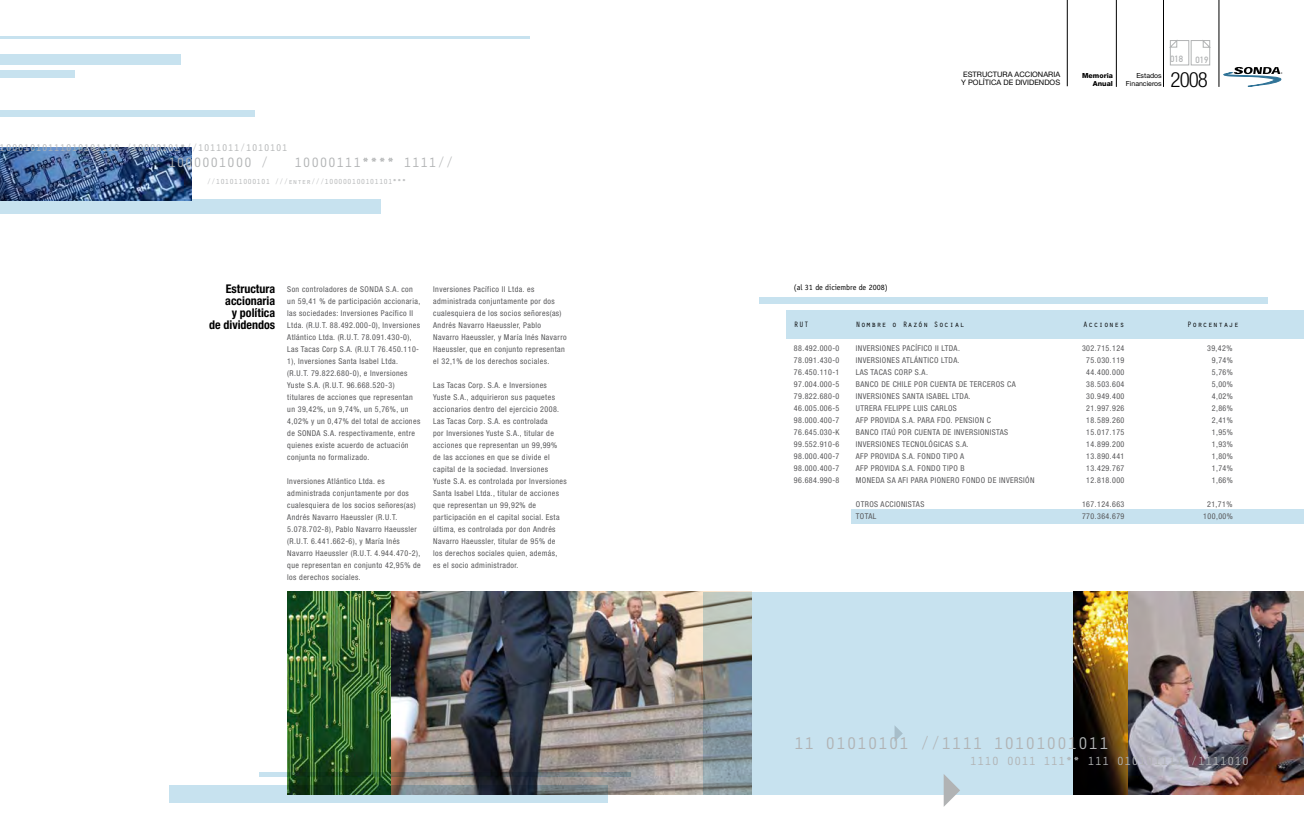
<style>
.page{position:relative;width:1304px;height:837px;background:#fff}
.page>*{position:absolute;margin:0;border:0;box-sizing:border-box;transform-origin:0 0}
.t1{font:300 condensed 21px "Helvetica Neue";color:#000}
.t2{font:17.5px "Orator";color:#b1b3b4}
.t3{font:14px "Orator";color:#b1b3b4}
.t4{font:12.2px "Orator";color:#b1b3b4}
.t5{font:700 condensed 12px/12px "Helvetica Neue";color:#000;text-align:right}
.t6{font:10px "Orator";color:#b1b3b4}
.t7{font:9px "DIN Mittelschrift";color:#b1b3b4}
.t8{font:condensed 8px/12px "Helvetica Neue";letter-spacing:.05em;color:#58585a}
.t9{font:8px "Orator";letter-spacing:.07em;color:#000}
.t10{font:8px "Officina Sans";color:#000}
.t11{font:7.6px "Orator";color:#b1b3b4}
.t12{font:7.5px/8px "Helvetica Neue LT Std";color:#000}
.t13{font:7px/8px "Helvetica Neue LT Std";color:#000;text-align:right}
.t14{font:800 7px/8px "Helvetica Neue LT Std";color:#000;text-align:right}
</style>
<div class="page">
<div style="left:1170px;top:40px;width:19px;height:25px;border:1px solid #b1b3b4"></div>
<div style="left:1191px;top:40px;width:19px;height:25px;border:1px solid #b1b3b4"></div>
<svg style="left:1203px;top:40px;width:7px;height:7px"></svg>
<svg style="left:1170px;top:40px;width:7px;height:7px"></svg>
<hr style="left:1163px;top:0;width:1px;height:87px;background:#000">
<hr style="left:1219px;top:0;width:1px;height:87px;background:#000">
<hr style="left:1116px;top:0;width:1px;height:87px;background:#000">
<hr style="left:1067px;top:0;width:1px;height:86px;background:#000">
<svg style="left:1218px;top:67px;width:65px;height:19px"></svg>
<img style="left:390px;top:591px;width:314px;height:203px">
<img style="left:1127px;top:591px;width:177px;height:203px">
<img style="left:1073px;top:591px;width:54px;height:203px">
<img style="left:287px;top:591px;width:103px;height:194px">
<svg style="left:704px;top:591px;width:47px;height:203px;background:#919d9f"></svg>
<div style="left:751px;top:591px;width:322px;height:203px;background:#c7e2ef"></div>
<svg style="left:944px;top:774px;width:16px;height:32px"></svg>
<svg style="left:895px;top:726px;width:8px;height:15px"></svg>
<div style="left:852px;top:509px;width:452px;height:14px;background:#c7e2ef"></div>
<div style="left:786px;top:310px;width:518px;height:28px;background:#c7e2ef"></div>
<div style="left:759px;top:297px;width:508px;height:6px;background:#c7e2ef"></div>
<img style="left:0;top:148px;width:191px;height:51px">
<div style="left:0;top:54px;width:180px;height:10px;background:#c7e2ef"></div>
<svg style="left:169px;top:785px;width:439px;height:17px;background:#8fa7ab"></svg>
<svg style="left:259px;top:772px;width:371px;height:4px"></svg>
<div style="left:0;top:199px;width:381px;height:14px;background:#c7e2ef"></div>
<div style="left:0;top:70px;width:75px;height:8px;background:#c7e2ef"></div>
<div style="left:0;top:110px;width:255px;height:7px;background:#c7e2ef"></div>
<hr style="left:0;top:36px;width:530px;height:3px;background:#c7e2ef">
<p class="t6" style="left:0;top:140px;width:290px">10001010111010101110 /10000101*//1011011/1010101</p>
<p class="t3" style="left:168px;top:152px;width:102px">1000001000 /</p>
<p class="t3" style="left:294px;top:152px;width:161px">10000111**** 1111//</p>
<p class="t11" style="left:207px;top:176px;width:201px">//101011000101 ///enter///100000100101101***</p>
<p class="t5" style="left:209px;top:282px;width:68px">Estructura accionaria<br>y política<br>de dividendos</p>
<p class="t8" style="left:287px;top:283px;width:135px">Son controladores de SONDA S.A. con un 59,41 % de participación accionaria, las sociedades: Inversiones Pacífico II Ltda. (R.U.T. 88.492.000-0), Inversiones Atlántico Ltda. (R.U.T. 78.091.430-0), Las Tacas Corp S.A. (R.U.T 76.450.110- 1), Inversiones Santa Isabel Ltda. (R.U.T. 79.822.680-0), e Inversiones Yuste S.A. (R.U.T. 96.668.520-3) titulares de acciones que representan un 39,42%, un 9,74%, un 5,76%, un 4,02% y un 0,47% del total de acciones de SONDA S.A. respectivamente, entre quienes existe acuerdo de actuación conjunta no formalizado.</p>
<p class="t8" style="left:287px;top:475px;width:135px">Inversiones Atlántico Ltda. es administrada conjuntamente por dos cualesquiera de los socios señores(as)<br>Andrés Navarro Haeussler (R.U.T.<br>5.078.702-8), Pablo Navarro Haeussler (R.U.T. 6.441.662-6), y María Inés Navarro Haeussler (R.U.T. 4.944.470-2), que representan en conjunto 42,95% de los derechos sociales.</p>
<p class="t8" style="left:433px;top:283px;width:135px">Inversiones Pacífico II Ltda. es administrada conjuntamente por dos cualesquiera de los socios señores(as)<br>Andrés Navarro Haeussler, Pablo Navarro Haeussler, y María Inés Navarro Haeussler, que en conjunto representan el 32,1% de los derechos sociales.</p>
<p class="t8" style="left:433px;top:379px;width:135px">Las Tacas Corp. S.A. e Inversiones<br>Yuste S.A., adquirieron sus paquetes accionarios dentro del ejercicio 2008.<br>Las Tacas Corp. S.A. es controlada<br>por Inversiones Yuste S.A., titular de acciones que representan un 99,99% de las acciones en que se divide el capital de la sociedad. Inversiones Yuste S.A. es controlada por Inversiones Santa Isabel Ltda., titular de acciones que representan un 99,92% de participación en el capital social. Esta última, es controlada por don Andrés Navarro Haeussler, titular de 95% de<br>los derechos sociales quien, además,<br>es el socio administrador.</p>
<p class="t12" style="left:961px;top:70px;width:101px">ESTRUCTURA ACCIONARIA<br>Y POLÍTICA DE DIVIDENDOS</p>
<p class="t14" style="left:1082px;top:71px;width:32px">Memoria<br>Anual</p>
<p class="t13" style="left:1126px;top:71px;width:37px">Estados<br>Financieros</p>
<p class="t7" style="left:1170px;top:54px;width:14px">018</p>
<p class="t7" style="left:1195px;top:54px;width:14px">019</p>
<p class="t1" style="left:1171px;top:67px;width:39px">2008</p>
<p class="t10" style="left:794px;top:282px;width:95px">(al 31 de diciembre de 2008)</p>
<p class="t9" style="left:794px;top:318px;width:17px">RUT</p>
<p class="t9" style="left:856px;top:318px;width:110px">Nombre o Razón Social</p>
<p class="t9" style="left:1083px;top:318px;width:43px">Acciones</p>
<p class="t9" style="left:1187px;top:318px;width:53px">Porcentaje</p>
<p class="t8" style="left:794px;top:342px;width:47px">88.492.000-0</p>
<p class="t8" style="left:856px;top:342px;width:106px">INVERSIONES PACÍFICO II LTDA.</p>
<p class="t8" style="left:1082px;top:342px;width:44px">302.715.124</p>
<p class="t8" style="left:1207px;top:342px;width:27px">39,42%</p>
<p class="t8" style="left:794px;top:354px;width:47px">78.091.430-0</p>
<p class="t8" style="left:856px;top:354px;width:105px">INVERSIONES ATLÁNTICO LTDA.</p>
<p class="t8" style="left:1086px;top:354px;width:40px">75.030.119</p>
<p class="t8" style="left:1212px;top:354px;width:23px">9,74%</p>
<p class="t8" style="left:794px;top:366px;width:47px">76.450.110-1</p>
<p class="t8" style="left:856px;top:366px;width:74px">LAS TACAS CORP S.A.</p>
<p class="t8" style="left:1086px;top:366px;width:40px">44.400.000</p>
<p class="t8" style="left:1212px;top:366px;width:23px">5,76%</p>
<p class="t8" style="left:794px;top:378px;width:47px">97.004.000-5</p>
<p class="t8" style="left:856px;top:378px;width:161px">BANCO DE CHILE POR CUENTA DE TERCEROS CA</p>
<p class="t8" style="left:1086px;top:378px;width:40px">38.503.604</p>
<p class="t8" style="left:1212px;top:378px;width:23px">5,00%</p>
<p class="t8" style="left:794px;top:390px;width:47px">79.822.680-0</p>
<p class="t8" style="left:856px;top:390px;width:116px">INVERSIONES SANTA ISABEL LTDA.</p>
<p class="t8" style="left:1086px;top:390px;width:40px">30.949.400</p>
<p class="t8" style="left:1212px;top:390px;width:23px">4,02%</p>
<p class="t8" style="left:794px;top:402px;width:47px">46.005.006-5</p>
<p class="t8" style="left:856px;top:402px;width:103px">UTRERA FELIPPE LUIS CARLOS</p>
<p class="t8" style="left:1086px;top:402px;width:40px">21.997.926</p>
<p class="t8" style="left:1212px;top:402px;width:23px">2,86%</p>
<p class="t8" style="left:794px;top:414px;width:47px">98.000.400-7</p>
<p class="t8" style="left:856px;top:414px;width:137px">AFP PROVIDA S.A. PARA FDO. PENSION C</p>
<p class="t8" style="left:1086px;top:414px;width:40px">18.589.260</p>
<p class="t8" style="left:1212px;top:414px;width:23px">2,41%</p>
<p class="t8" style="left:794px;top:426px;width:47px">76.645.030-K</p>
<p class="t8" style="left:856px;top:426px;width:154px">BANCO ITAÚ POR CUENTA DE INVERSIONISTAS</p>
<p class="t8" style="left:1086px;top:426px;width:40px">15.017.175</p>
<p class="t8" style="left:1212px;top:426px;width:23px">1,95%</p>
<p class="t8" style="left:794px;top:438px;width:47px">99.552.910-6</p>
<p class="t8" style="left:856px;top:438px;width:114px">INVERSIONES TECNOLÓGICAS S.A.</p>
<p class="t8" style="left:1086px;top:438px;width:40px">14.899.200</p>
<p class="t8" style="left:1212px;top:438px;width:23px">1,93%</p>
<p class="t8" style="left:794px;top:450px;width:47px">98.000.400-7</p>
<p class="t8" style="left:856px;top:450px;width:110px">AFP PROVIDA S.A. FONDO TIPO A</p>
<p class="t8" style="left:1086px;top:450px;width:40px">13.890.441</p>
<p class="t8" style="left:1212px;top:450px;width:23px">1,80%</p>
<p class="t8" style="left:794px;top:462px;width:47px">98.000.400-7</p>
<p class="t8" style="left:856px;top:462px;width:110px">AFP PROVIDA S.A. FONDO TIPO B</p>
<p class="t8" style="left:1086px;top:462px;width:40px">13.429.767</p>
<p class="t8" style="left:1212px;top:462px;width:23px">1,74%</p>
<p class="t8" style="left:794px;top:474px;width:47px">96.684.990-8</p>
<p class="t8" style="left:856px;top:474px;width:180px">MONEDA SA AFI PARA PIONERO FONDO DE INVERSIÓN</p>
<p class="t8" style="left:1086px;top:474px;width:40px">12.818.000</p>
<p class="t8" style="left:1212px;top:474px;width:23px">1,66%</p>
<p class="t8" style="left:856px;top:498px;width:70px">OTROS ACCIONISTAS</p>
<p class="t8" style="left:1082px;top:498px;width:44px">167.124.663</p>
<p class="t8" style="left:1207px;top:498px;width:27px">21,71%</p>
<p class="t8" style="left:856px;top:510px;width:22px">TOTAL</p>
<p class="t8" style="left:1082px;top:510px;width:44px">770.364.679</p>
<p class="t8" style="left:1203px;top:510px;width:31px">100,00%</p>
<p class="t2" style="left:794px;top:730px;width:317px">11 01010101 //1111 10101001011</p>
<p class="t4" style="left:970px;top:752px;width:281px">1110 0011 111** 111 010101111 /1111010</p>
</div>
